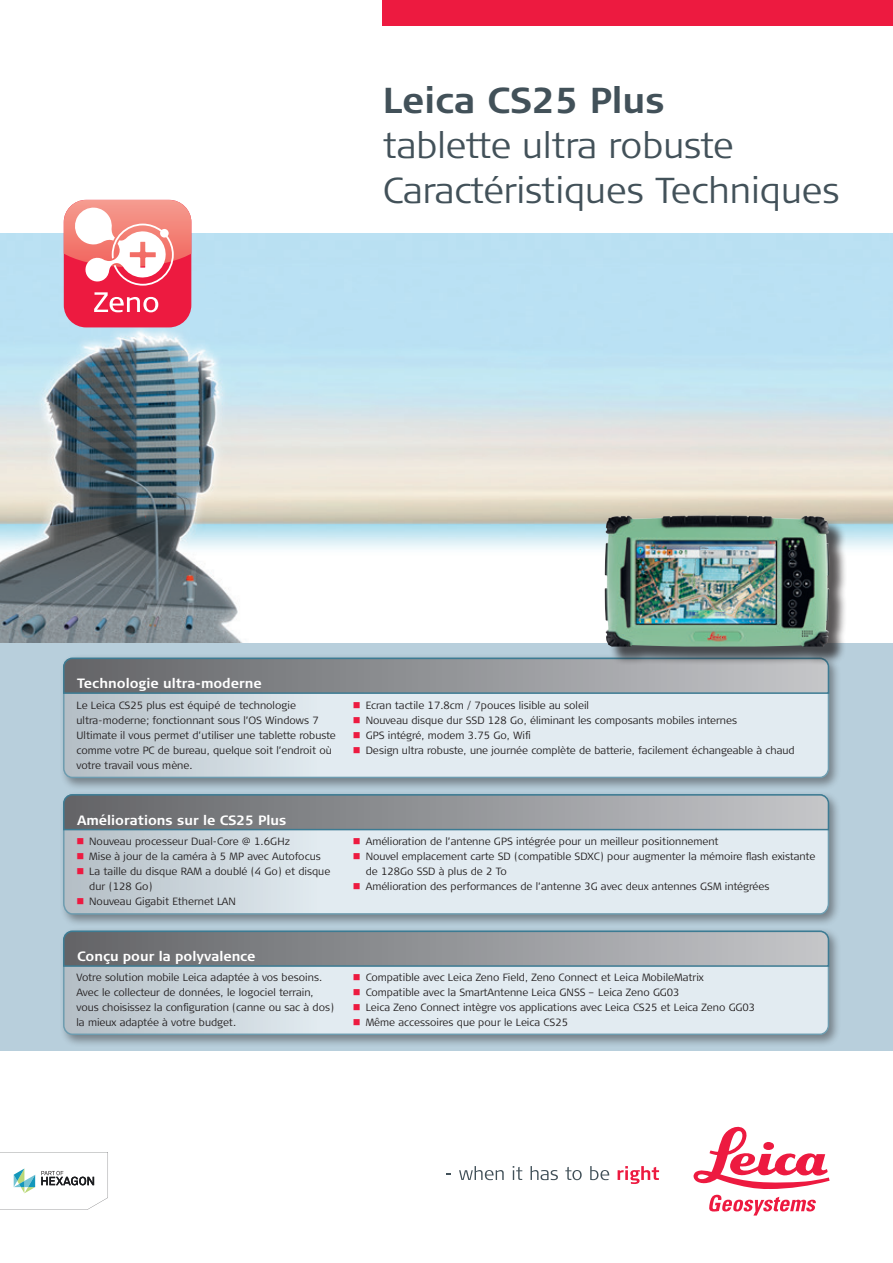
<style>
.page{position:relative;width:893px;height:1263px;background:#fff}
.page>*{position:absolute;margin:0;border:0;box-sizing:border-box;transform-origin:0 0}
.t1{font:300 36px/45px "Signa Column";color:#425159}
.t2{font:700 36px "Signa Column";color:#425159}
.t3{font:700 13.5px "Signa Column";color:#fff}
.t4{font:300 10.5px/15px "Signa Column";color:#231f20}
.s1{color:#ed1a40}
</style>
<div class="page">
<div style="left:0;top:642px;width:893px;height:408px;background:#b8cfdc"></div>
<img style="left:0;top:234px;width:893px;height:408px">
<div style="left:383px;top:0;width:510px;height:26px;background:#ed1a40"></div>
<svg style="left:459px;top:1166px;width:45px;height:14px"></svg>
<svg style="left:513px;top:1166px;width:9px;height:14px"></svg>
<svg style="left:531px;top:1166px;width:27px;height:14px"></svg>
<svg style="left:565px;top:1167px;width:17px;height:13px"></svg>
<svg style="left:590px;top:1166px;width:19px;height:14px"></svg>
<svg style="left:618px;top:1166px;width:41px;height:18px"></svg>
<svg style="left:693px;top:1127px;width:136px;height:62px"></svg>
<svg style="left:709px;top:1195px;width:107px;height:20px"></svg>
<div style="left:64px;top:200px;width:127px;height:127px;background:#ed1a40;border-radius:22px"></div>
<svg style="left:94px;top:292px;width:64px;height:20px"></svg>
<svg style="left:64px;top:200px;width:127px;height:86px"></svg>
<div style="left:59px;top:790px;width:782px;height:137px;background:#231f20;opacity:.75"></div>
<svg style="left:62px;top:831px;width:768px;height:84px;background:#d7e1e7"></svg>
<svg style="left:62px;top:793px;width:768px;height:38px;background:#8e959a"></svg>
<div style="left:59px;top:654px;width:782px;height:137px;background:#231f20;opacity:.75"></div>
<svg style="left:64px;top:658px;width:764px;height:119px;background:#d9e3e9"></svg>
<div style="left:63px;top:658px;width:766px;height:120px;border:2px solid #3c7b93;border-radius:9px"></div>
<svg style="left:62px;top:657px;width:768px;height:38px;background:#8d9499"></svg>
<div style="left:59px;top:926px;width:782px;height:121px;background:#231f20;opacity:.75"></div>
<svg style="left:64px;top:931px;width:764px;height:103px;background:#d9e3e9"></svg>
<div style="left:63px;top:930px;width:766px;height:105px;border:2px solid #3c7b93;border-radius:9px"></div>
<svg style="left:62px;top:930px;width:768px;height:37px;background:#8c9398"></svg>
<div style="left:607px;top:518px;width:241px;height:147px;background:#231f20;opacity:.75"></div>
<img style="left:604px;top:515px;width:224px;height:131px">
<svg style="left:0;top:1152px;width:108px;height:58px"></svg>
<h1 class="t2" style="left:383px;top:79px;width:284px">Leica CS25 Plus</h1>
<h1 class="t1" style="left:383px;top:123px;width:459px">tablette ultra robuste<br>Caractéristiques Techniques</h1>
<p class="t3" style="left:77px;top:675px;width:186px">Technologie ultra-moderne</p>
<p class="t4" style="left:77px;top:697px;width:261px">Le Leica CS25 plus est équipé de technologie ultra-moderne; fonctionnant sous l’OS Windows 7<br>Ultimate il vous permet d’utiliser une tablette robuste comme votre PC de bureau, quelque soit l’endroit où votre travail vous mène.</p>
<p class="t3" style="left:77px;top:812px;width:211px">Améliorations sur le CS25 Plus</p>
<p class="t4" style="left:77px;top:834px;width:215px"><span class="s1">■</span> Nouveau processeur Dual-Core @ 1.6GHz</p>
<p class="t4" style="left:77px;top:849px;width:246px"><span class="s1">■</span> Mise à jour de la caméra à 5 MP avec Autofocus</p>
<p class="t4" style="left:89px;top:864px;width:242px;text-indent:-13px"><span class="s1">■</span> La taille du disque RAM a doublé (4 Go) et disque dur (128 Go)</p>
<p class="t4" style="left:77px;top:894px;width:161px"><span class="s1">■</span> Nouveau Gigabit Ethernet LAN</p>
<p class="t3" style="left:77px;top:948px;width:180px">Conçu pour la polyvalence</p>
<p class="t4" style="left:77px;top:970px;width:259px">Votre solution mobile Leica adaptée à vos besoins.<br>Avec le collecteur de données, le logociel terrain, vous choisissez la configuration (canne ou sac à dos) la mieux adaptée à votre budget.</p>
<p class="t4" style="left:353px;top:697px;width:238px"><span class="s1">■</span> Ecran tactile 17.8cm / 7pouces lisible au soleil</p>
<p class="t4" style="left:353px;top:712px;width:386px"><span class="s1">■</span> Nouveau disque dur SSD 128 Go, éliminant les composants mobiles internes</p>
<p class="t4" style="left:353px;top:727px;width:179px"><span class="s1">■</span> GPS intégré, modem 3.75 Go, Wifi</p>
<p class="t4" style="left:353px;top:742px;width:443px"><span class="s1">■</span> Design ultra robuste, une journée complète de batterie, facilement échangeable à chaud</p>
<p class="t4" style="left:353px;top:834px;width:367px"><span class="s1">■</span> Amélioration de l’antenne GPS intégrée pour un meilleur positionnement</p>
<p class="t4" style="left:366px;top:849px;width:451px;text-indent:-13px"><span class="s1">■</span> Nouvel emplacement carte SD (compatible SDXC) pour augmenter la mémoire flash existante de 128Go SSD à plus de 2 To</p>
<p class="t4" style="left:353px;top:879px;width:418px"><span class="s1">■</span> Amélioration des performances de l’antenne 3G avec deux antennes GSM intégrées</p>
<p class="t4" style="left:353px;top:970px;width:352px"><span class="s1">■</span> Compatible avec Leica Zeno Field, Zeno Connect et Leica MobileMatrix</p>
<p class="t4" style="left:353px;top:985px;width:328px"><span class="s1">■</span> Compatible avec la SmartAntenne Leica GNSS – Leica Zeno GG03</p>
<p class="t4" style="left:353px;top:1000px;width:404px"><span class="s1">■</span> Leica Zeno Connect intègre vos applications avec Leica CS25 et Leica Zeno GG03</p>
<p class="t4" style="left:353px;top:1015px;width:217px"><span class="s1">■</span> Même accessoires que pour le Leica CS25</p>
</div>
